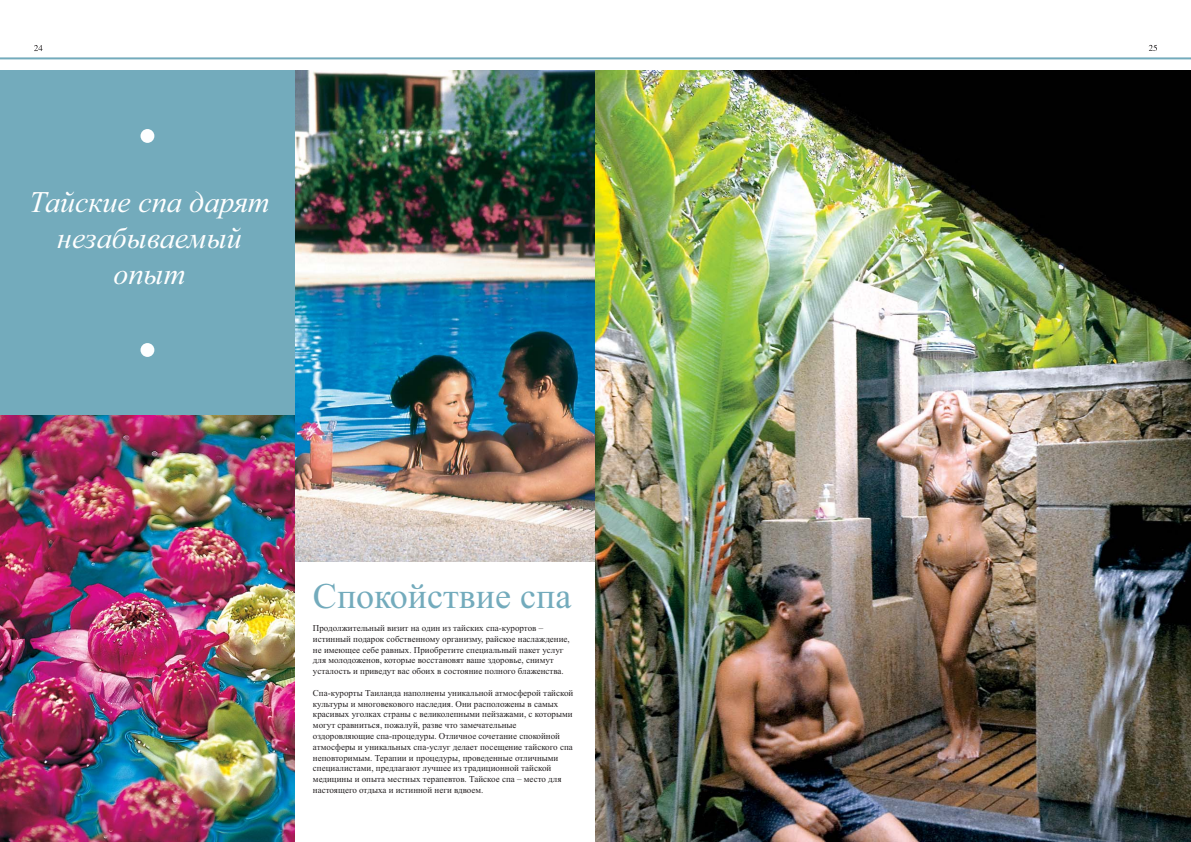
<style>
.page{position:relative;width:1191px;height:842px;background:#fff}
.page>*{position:absolute;margin:0;border:0;box-sizing:border-box;transform-origin:0 0}
.t1{font:36px "Times New Roman";color:#73abbc}
.t2{font:italic 30px/36px "Times New Roman";color:#fff;text-align:center}
.t3{font:9px/10.8px "Times New Roman";color:#231f20}
</style>
<div class="page">
<hr style="left:0;top:57px;width:1191px;height:2px;background:#73abbc">
<img style="left:295px;top:71px;width:300px;height:490px">
<img style="left:595px;top:71px;width:596px;height:771px">
<div style="left:0;top:71px;width:295px;height:344px;background:#73abbc"></div>
<img style="left:0;top:415px;width:295px;height:427px">
<svg style="left:1148px;top:45px;width:9px;height:6px"></svg>
<svg style="left:34px;top:45px;width:8px;height:6px"></svg>
<div style="left:140px;top:129px;width:14px;height:14px;background:#fdfeff;border-radius:50%"></div>
<div style="left:140px;top:343px;width:14px;height:14px;background:#fdfeff;border-radius:50%"></div>
<h2 class="t2" style="left:30px;top:183px;width:241px">Тайские спа дарят незабываемый опыт</h2>
<h1 class="t1" style="left:313px;top:583px;width:260px">Спокойствие спа</h1>
<p class="t3" style="left:313px;top:623px;width:258px">Продолжительный визит на один из тайских спа-курортов – истинный подарок собственному организму, райское наслаждение, не имеющее себе равных. Приобретите специальный пакет услуг для молодоженов, которые восстановят ваше здоровье, снимут усталость и приведут вас обоих в состояние полного блаженства.</p>
<p class="t3" style="left:313px;top:688px;width:262px">Спа-курорты Таиланда наполнены уникальной атмосферой тайской культуры и многовекового наследия. Они расположены в самых красивых уголках страны с великолепными пейзажами, с которыми могут сравниться, пожалуй, разве что замечательные оздоровляющие спа-процедуры. Отличное сочетание спокойной атмосферы и уникальных спа-услуг делает посещение тайского спа неповторимым. Терапии и процедуры, проведенные отличными специалистами, предлагают лучшее из традиционной тайской медицины и опыта местных терапевтов. Тайское спа – место для настоящего отдыха и истинной неги вдвоем.</p>
</div>
